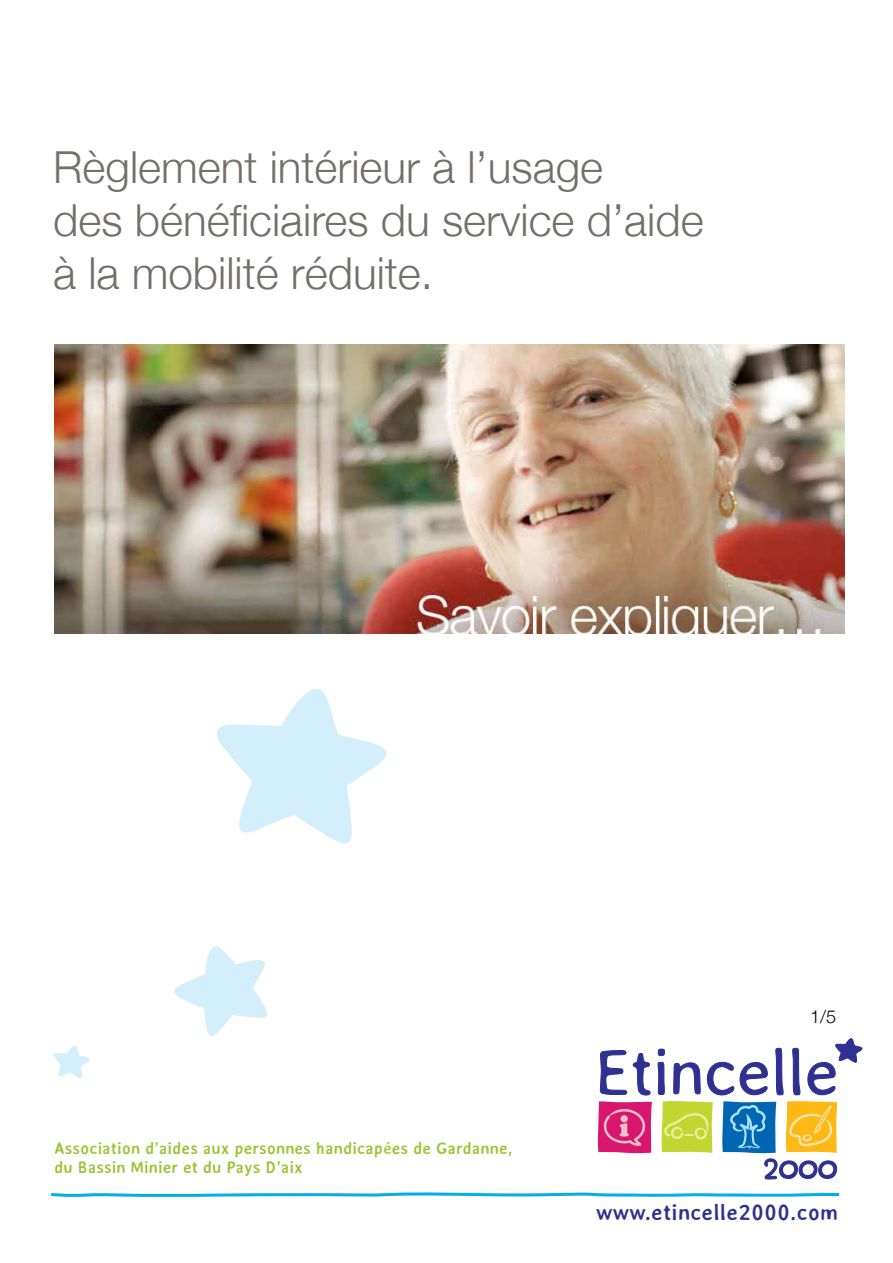
<style>
.page{position:relative;width:893px;height:1263px;background:#fff}
.page>*{position:absolute;margin:0;border:0;box-sizing:border-box;transform-origin:0 0}
.t1{font:300 44.1px/52.9px "Helvetica Neue";color:#746f6d}
.t2{font:700 21.9px "Averia Sans";letter-spacing:.01em;color:#2e3092}
.t3{font:300 18px "Helvetica Neue";color:#000}
.t4{font:700 16.5px/19.5px "Averia Sans";color:#9dc436}
</style>
<div class="page">
<img style="left:54px;top:344px;width:790px;height:289px">
<svg style="left:600px;top:1050px;width:27px;height:45px"></svg>
<svg style="left:633px;top:1053px;width:17px;height:42px"></svg>
<svg style="left:598px;top:1101px;width:54px;height:53px;background:#df3d84"></svg>
<div style="left:620px;top:1115px;width:8px;height:7px;background:#f9c0c7;border-radius:50%"></div>
<svg style="left:658px;top:1038px;width:204px;height:141px"></svg>
<svg style="left:54px;top:1046px;width:35px;height:32px"></svg>
<svg style="left:175px;top:946px;width:93px;height:90px"></svg>
<svg style="left:217px;top:689px;width:169px;height:154px"></svg>
<svg style="left:51px;top:1192px;width:789px;height:5px"></svg>
<h1 class="t1" style="left:53px;top:140px;width:652px">Règlement intérieur à l’usage<br>des bénéficiaires du service d’aide à la mobilité réduite.</h1>
<p class="t4" style="left:54px;top:1138px;width:460px">Association d’aides aux personnes handicapées de Gardanne, du Bassin Minier et du Pays D’aix</p>
<p class="t3" style="left:810px;top:1006px;width:28px">1/5</p>
<h2 class="t2" style="left:596px;top:1200px;width:244px">www.etincelle2000.com</h2>
</div>
